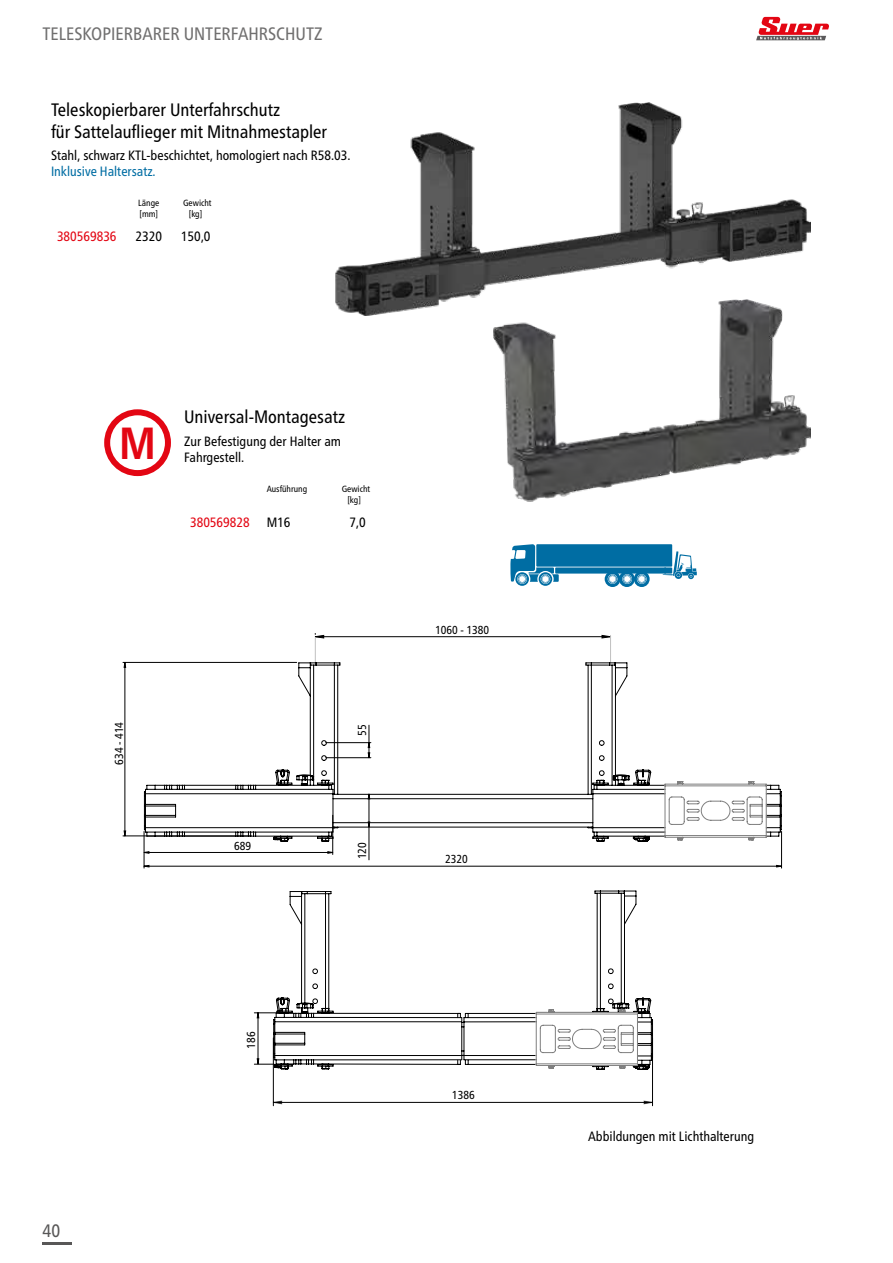
<style>
.page{position:relative;width:893px;height:1263px;background:#fff}
.page>*{position:absolute;margin:0;border:0;box-sizing:border-box;transform-origin:0 0}
.t1{font:700 condensed 45px "Frutiger Neue LTW1 G";color:#e30613}
.t2{font:condensed 18px/21.6px "Frutiger Neue LTW1 G";color:#000}
.t3{font:condensed 18px "Frutiger Neue LTW1 G";color:#706f6f}
.t4{font:condensed 18px "Frutiger Neue LTW1 G";color:#585757}
.t5{font:condensed 13.5px/16.2px "Frutiger Neue LTW1 G";color:#000}
.t6{font:condensed 13.5px "Frutiger Neue LTW1 G";color:#006da3}
.t7{font:condensed 13.5px "Frutiger Neue LTW1 G";color:#e30613}
.t8{font:condensed 11.55px "Frutiger Neue LTW1 G";color:#000}
.t9{font:condensed 9px/10.8px "Frutiger Neue LTW1 G";color:#000;text-align:center}
</style>
<div class="page">
<svg style="left:756px;top:17px;width:73px;height:23px"></svg>
<hr style="left:43px;top:1242px;width:29px;height:2px;background:#585757">
<div style="left:555px;top:567px;width:111px;height:7px;background:#006da3"></div>
<div style="left:536px;top:544px;width:136px;height:23px;background:#006da3"></div>
<svg style="left:605px;top:573px;width:45px;height:13px"></svg>
<svg style="left:510px;top:544px;width:49px;height:42px"></svg>
<svg style="left:663px;top:551px;width:34px;height:28px"></svg>
<img style="left:493px;top:316px;width:318px;height:186px">
<svg style="left:315px;top:633px;width:296px;height:29px"></svg>
<svg style="left:144px;top:662px;width:638px;height:180px"></svg>
<hr style="left:123px;top:662px;width:174px;height:1px;background:#000">
<hr style="left:123px;top:836px;width:128px;height:1px;background:#000">
<hr style="left:369px;top:827px;width:1px;height:33px;background:#000">
<hr style="left:326px;top:742px;width:45px;height:1px;background:#000">
<hr style="left:326px;top:757px;width:45px;height:1px;background:#000">
<hr style="left:144px;top:831px;width:1px;height:37px;background:#000">
<hr style="left:781px;top:831px;width:1px;height:37px;background:#000">
<svg style="left:123px;top:662px;width:3px;height:174px"></svg>
<svg style="left:367px;top:725px;width:3px;height:102px"></svg>
<svg style="left:143px;top:865px;width:639px;height:3px"></svg>
<svg style="left:143px;top:851px;width:189px;height:3px"></svg>
<hr style="left:332px;top:815px;width:1px;height:39px;background:#000">
<hr style="left:144px;top:852px;width:189px;height:1px;background:#000">
<hr style="left:652px;top:1038px;width:1px;height:68px;background:#000">
<hr style="left:273px;top:1038px;width:1px;height:68px;background:#000">
<svg style="left:273px;top:1100px;width:379px;height:4px"></svg>
<svg style="left:254px;top:1012px;width:19px;height:53px"></svg>
<svg style="left:273px;top:891px;width:184px;height:182px"></svg>
<svg style="left:665px;top:776px;width:102px;height:66px"></svg>
<svg style="left:457px;top:890px;width:196px;height:180px"></svg>
<img style="left:336px;top:102px;width:475px;height:214px">
<div style="left:104px;top:409px;width:67px;height:67px;border:6px solid #e30613;border-radius:50%"></div>
<h2 class="t3" style="left:43px;top:23px;width:282px">TELESKOPIERBARER UNTERFAHRSCHUTZ</h2>
<h2 class="t2" style="left:51px;top:99px;width:278px">Teleskopierbarer Unterfahrschutz<br>für Sattelauflieger mit Mitnahmestapler</h2>
<p class="t5" style="left:51px;top:147px;width:301px">Stahl, schwarz KTL-beschichtet, homologiert nach R58.03.</p>
<p class="t6" style="left:51px;top:164px;width:106px">Inklusive Haltersatz.</p>
<p class="t9" style="left:138px;top:198px;width:23px;text-align:left">Länge [mm]</p>
<p class="t9" style="left:183px;top:198px;width:30px">Gewicht [kg]</p>
<p class="t7" style="left:57px;top:228px;width:61px">380569836</p>
<p class="t5" style="left:136px;top:228px;width:28px">2320</p>
<p class="t5" style="left:181px;top:228px;width:31px">150,0</p>
<h1 class="t1" style="left:119px;top:417px;width:38px">M</h1>
<h2 class="t2" style="left:184px;top:406px;width:163px">Universal-Montagesatz</h2>
<p class="t5" style="left:184px;top:433px;width:158px">Zur Befestigung der Halter am<br>Fahrgestell.</p>
<p class="t9" style="left:267px;top:483px;width:42px">Ausführung</p>
<p class="t9" style="left:342px;top:483px;width:30px">Gewicht [kg]</p>
<p class="t7" style="left:190px;top:514px;width:61px">380569828</p>
<p class="t5" style="left:267px;top:514px;width:25px">M16</p>
<p class="t5" style="left:349px;top:514px;width:18px">7,0</p>
<p class="t8" style="left:112px;top:765px;width:44px;rotate:-90deg">634 - 414</p>
<p class="t8" style="left:355px;top:736px;width:13px;rotate:-90deg">55</p>
<p class="t8" style="left:234px;top:839px;width:19px">689</p>
<p class="t8" style="left:355px;top:859px;width:19px;rotate:-90deg">120</p>
<p class="t8" style="left:435px;top:623px;width:55px">1060 - 1380</p>
<p class="t8" style="left:445px;top:852px;width:24px">2320</p>
<h2 class="t4" style="left:43px;top:1220px;width:19px">40</h2>
<p class="t8" style="left:244px;top:1048px;width:19px;rotate:-90deg">186</p>
<p class="t8" style="left:452px;top:1088px;width:24px">1386</p>
<p class="t5" style="left:588px;top:1128px;width:168px">Abbildungen mit Lichthalterung</p>
</div>
